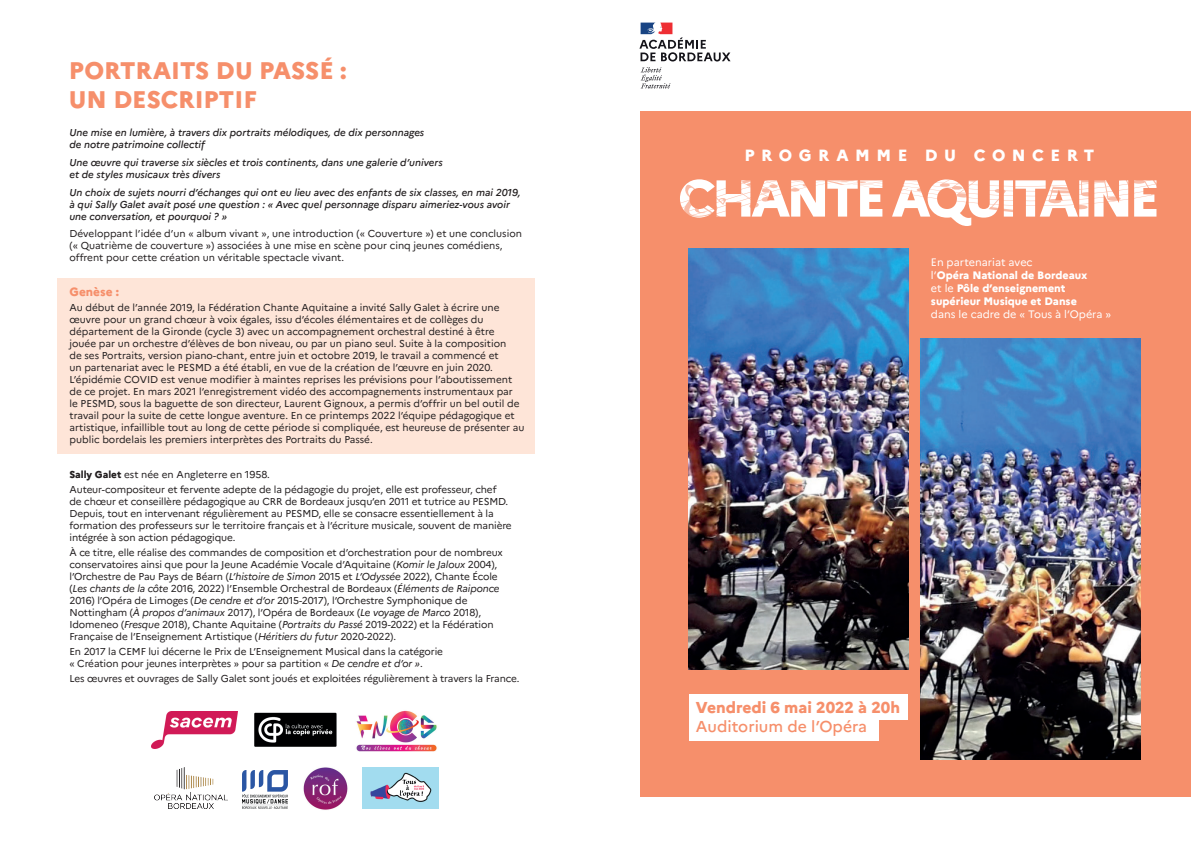
<style>
.page{position:relative;width:1191px;height:842px;background:#fff}
.page>*{position:absolute;margin:0;border:0;box-sizing:border-box;transform-origin:0 0}
.t1{font:800 24px/28.8px "Marianne";color:#f68f6b}
.t2{font:800 16.2px "Marianne";letter-spacing:.4em;color:#fff}
.t3{font:800 15.8px "Marianne";color:#f68f6b}
.t4{font:500 15.8px "Marianne";color:#f68f6b}
.t5{font:800 12px "Marianne";color:#f68f6b}
.t6{font:800 10.8px/13px "Marianne";color:#fff}
.t7{font:10.8px "Marianne";color:#fff}
.t8{font:10px/12px "Marianne";letter-spacing:-.01em;color:#231f20}
.t9{font:italic 500 10px/12px "Marianne";color:#231f20}
.s1{font-weight:800}
.s2{font-style:italic}
.s3{font-weight:400}
</style>
<div class="page">
<div style="left:57px;top:278px;width:477px;height:175px;background:#fee5d8"></div>
<div style="left:641px;top:111px;width:550px;height:686px;background:#f68f6b"></div>
<img style="left:688px;top:248px;width:221px;height:421px">
<img style="left:920px;top:338px;width:220px;height:421px">
<div style="left:689px;top:694px;width:219px;height:26px;background:#fff"></div>
<div style="left:689px;top:715px;width:190px;height:25px;background:#fff"></div>
<svg style="left:680px;top:179px;width:477px;height:47px"></svg>
<svg style="left:640px;top:67px;width:30px;height:21px"></svg>
<svg style="left:639px;top:23px;width:91px;height:38px"></svg>
<img style="left:356px;top:710px;width:81px;height:42px">
<img style="left:152px;top:711px;width:86px;height:38px">
<img style="left:254px;top:712px;width:83px;height:35px">
<img style="left:242px;top:771px;width:46px;height:37px">
<img style="left:303px;top:767px;width:45px;height:43px">
<img style="left:154px;top:768px;width:74px;height:40px">
<img style="left:363px;top:768px;width:75px;height:41px">
<h1 class="t1" style="left:69px;top:54px;width:279px">PORTRAITS DU PASSÉ :<br>UN DESCRIPTIF</h1>
<p class="t9" style="left:69px;top:126px;width:356px">Une mise en lumière, à travers dix portraits mélodiques, de dix personnages de notre patrimoine collectif</p>
<p class="t9" style="left:69px;top:156px;width:375px">Une œuvre qui traverse six siècles et trois continents, dans une galerie d’univers et de styles musicaux très divers</p>
<p class="t9" style="left:69px;top:185px;width:452px">Un choix de sujets nourri d’échanges qui ont eu lieu avec des enfants de six classes, en mai 2019, à qui Sally Galet avait posé une question : « Avec quel personnage disparu aimeriez-vous avoir une conversation, et pourquoi ? »</p>
<p class="t8" style="left:69px;top:227px;width:454px">Développant l’idée d’un « album vivant », une introduction (« Couverture ») et une conclusion (« Quatrième de couverture ») associées à une mise en scène pour cinq jeunes comédiens, offrent pour cette création un véritable spectacle vivant.</p>
<p class="t5" style="left:69px;top:283px;width:51px">Genèse :</p>
<p class="t8" style="left:69px;top:301px;width:457px">Au début de l’année 2019, la Fédération Chante Aquitaine a invité Sally Galet à écrire une œuvre pour un grand chœur à voix égales, issu d’écoles élémentaires et de collèges du département de la Gironde (cycle 3) avec un accompagnement orchestral destiné à être<br>jouée par un orchestre d’élèves de bon niveau, ou par un piano seul. Suite à la composition<br>de ses Portraits, version piano-chant, entre juin et octobre 2019, le travail a commencé et<br>un partenariat avec le PESMD a été établi, en vue de la création de l’œuvre en juin 2020.<br>L’épidémie COVID est venue modifier à maintes reprises les prévisions pour l’aboutissement de ce projet. En mars 2021 l’enregistrement vidéo des accompagnements instrumentaux par<br>le PESMD, sous la baguette de son directeur, Laurent Gignoux, a permis d’offrir un bel outil de travail pour la suite de cette longue aventure. En ce printemps 2022 l’équipe pédagogique et artistique, infaillible tout au long de cette période si compliquée, est heureuse de présenter au public bordelais les premiers interprètes des Portraits du Passé.</p>
<p class="t8" style="left:69px;top:467px;width:428px;line-height:14.8px"><span class="s1">Sally Galet</span> est née en Angleterre en 1958.<br>Auteur-compositeur et fervente adepte de la pédagogie du projet, elle est professeur, chef</p>
<p class="t8" style="left:69px;top:495px;width:444px">de chœur et conseillère pédagogique au CRR de Bordeaux jusqu’en 2011 et tutrice au PESMD.<br>Depuis, tout en intervenant régulièrement au PESMD, elle se consacre essentiellement à la formation des professeurs sur le territoire français et à l’écriture musicale, souvent de manière intégrée à son action pédagogique.</p>
<p class="t8" style="left:69px;top:546px;width:435px">À ce titre, elle réalise des commandes de composition et d’orchestration pour de nombreux conservatoires ainsi que pour la Jeune Académie Vocale d’Aquitaine (<span class="s2">Komir le Jaloux</span> 2004), l’Orchestre de Pau Pays de Béarn (<span class="s2">L’histoire de Simon</span> 2015 et <span class="s2">L’Odyssée</span> 2022), Chante École (<span class="s2">Les chants de la côte</span> 2016, 2022) l’Ensemble Orchestral de Bordeaux (<span class="s2">Éléments de Raiponce </span>2016) l’Opéra de Limoges (<span class="s2">De cendre et d’or</span> 2015-2017), l’Orchestre Symphonique de Nottingham (<span class="s2">À propos d’animaux</span> 2017), l’Opéra de Bordeaux (<span class="s2">Le voyage de Marco</span> 2018), Idomeneo (<span class="s2">Fresque</span> 2018), Chante Aquitaine (<span class="s2">Portraits du Passé</span> 2019-2022) et la Fédération Française de l’Enseignement Artistique (<span class="s2">Héritiers du futur</span> 2020-2022).</p>
<p class="t8" style="left:69px;top:645px;width:375px">En 2017 la CEMF lui décerne le Prix de L’Enseignement Musical dans la catégorie « Création pour jeunes interprètes » pour sa partition « <span class="s2">De cendre et d’or »</span>.</p>
<p class="t8" style="left:69px;top:671px;width:451px">Les œuvres et ouvrages de Sally Galet sont joués et exploitées régulièrement à travers la France.</p>
<h2 class="t2" style="left:744px;top:143px;width:351px">PROGRAMME DU CONCERT</h2>
<p class="t6" style="left:931px;top:255px;width:158px"><span class="s3">En partenariat avec<br>l’</span>Opéra National de Bordeaux <span class="s3">et le</span> Pôle d’enseignement supérieur Musique et Danse</p>
<p class="t7" style="left:931px;top:306px;width:182px">dans le cadre de « Tous à l’Opéra »</p>
<h3 class="t3" style="left:696px;top:695px;width:206px">Vendredi 6 mai 2022 à 20h</h3>
<h3 class="t4" style="left:696px;top:714px;width:173px">Auditorium de l’Opéra</h3>
</div>
